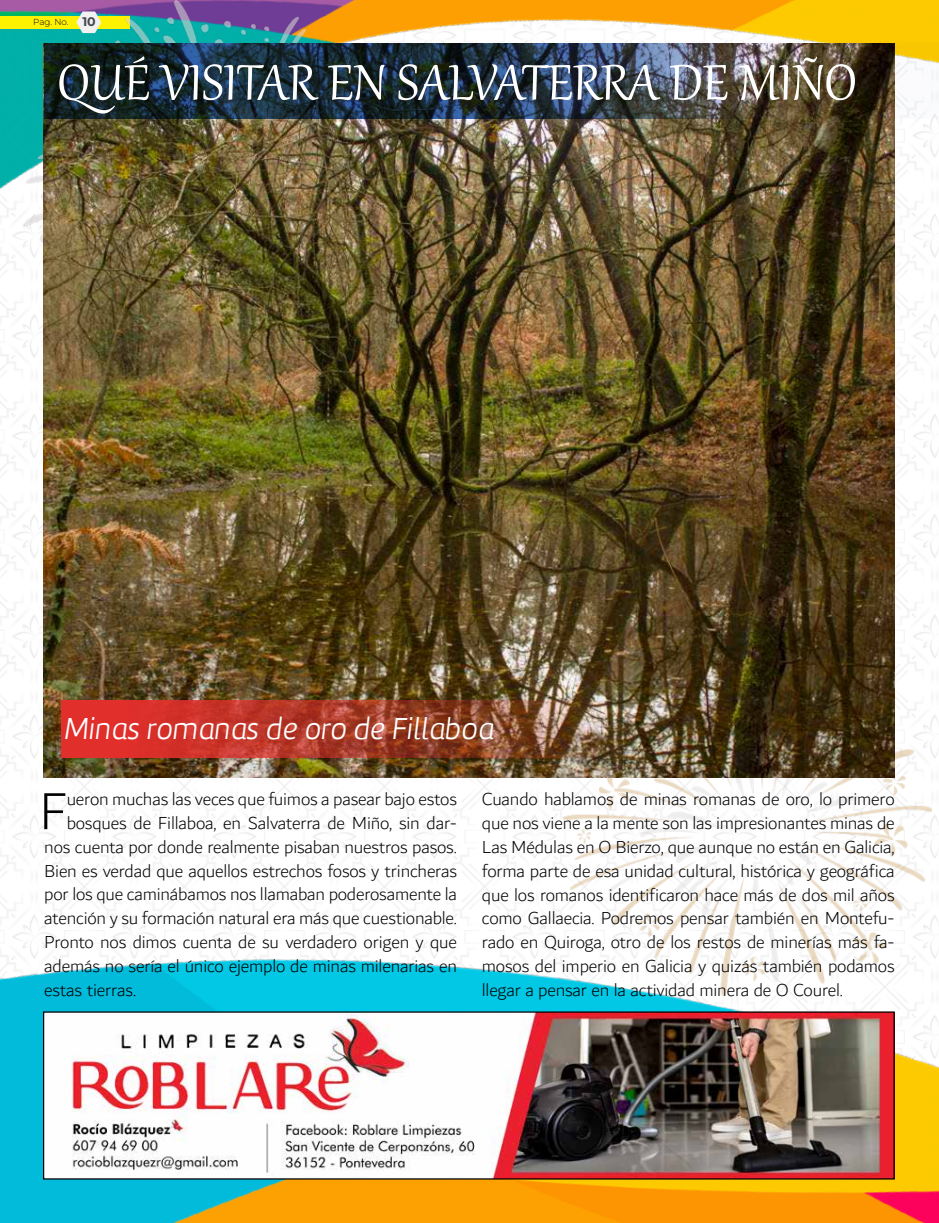
<style>
.page{position:relative;width:939px;height:1223px;background:#fff}
.page>*{position:absolute;margin:0;border:0;box-sizing:border-box;transform-origin:0 0}
.t1{font:61.25px "Gabriola";color:#fff}
.t2{font:300 55.38px "Dubai";color:#000}
.t3{font:italic 31.25px "Amelia Basic Light";color:#fff}
.t4{font:300 18.75px/23.8px "Dubai";letter-spacing:-.01em;color:#000;text-align:justify}
.t5{font:300 8.75px "Montserrat";color:#000}
.s1{font-weight:700;font-size:12.5px;color:#44484e}
</style>
<div class="page">
<img style="left:0;top:0;width:939px;height:221px">
<div style="left:0;top:16px;width:130px;height:12px;background:#fff200"></div>
<img style="left:0;top:711px;width:939px;height:511px">
<img style="left:25px;top:0;width:361px;height:348px">
<img style="left:563px;top:667px;width:369px;height:328px">
<img style="left:44px;top:119px;width:850px;height:658px">
<img style="left:62px;top:700px;width:684px;height:57px">
<img style="left:44px;top:43px;width:895px;height:76px">
<img style="left:45px;top:1013px;width:848px;height:164px">
<p class="t5" style="left:33px;top:16px;width:64px">Pag. No. <span class="s1">10</span></p>
<h1 class="t1" style="left:57px;top:42px;width:801px">QUÉ VISITAR EN SALVATERRA DE MIÑO</h1>
<h3 class="t3" style="left:64px;top:710px;width:431px">Minas romanas de oro de Fillaboa</h3>
<h2 class="t2" style="left:39px;top:768px;width:30px">F</h2>
<p class="t4" style="left:67px;top:788px;width:392px">ueron muchas las veces que fuimos a pasear bajo estos</p>
<p class="t4" style="left:67px;top:811px;width:392px">bosques de Fillaboa, en Salvaterra de Miño, sin dar-</p>
<p class="t4" style="left:44px;top:835px;width:414px">nos cuenta por donde realmente pisaban nuestros pasos.</p>
<p class="t4" style="left:44px;top:859px;width:414px">Bien es verdad que aquellos estrechos fosos y trincheras</p>
<p class="t4" style="left:44px;top:883px;width:414px">por los que caminábamos nos llamaban poderosamente la</p>
<p class="t4" style="left:44px;top:906px;width:414px">atención y su formación natural era más que cuestionable.</p>
<p class="t4" style="left:44px;top:930px;width:414px">Pronto nos dimos cuenta de su verdadero origen y que</p>
<p class="t4" style="left:44px;top:954px;width:414px">además no sería el único ejemplo de minas milenarias en</p>
<p class="t4" style="left:44px;top:978px;width:93px">estas tierras.</p>
<p class="t4" style="left:482px;top:788px;width:414px">Cuando hablamos de minas romanas de oro, lo primero que nos viene a la mente son las impresionantes minas de Las Médulas en O Bierzo, que aunque no están en Galicia, forma parte de esa unidad cultural, histórica y geográfica que los romanos identificaron hace más de dos mil años como Gallaecia. Podremos pensar también en Montefu&shy;rado en Quiroga, otro de los restos de minerías más fa&shy;mosos del imperio en Galicia y quizás también podamos llegar a pensar en la actividad minera de O Courel.</p>
</div>
